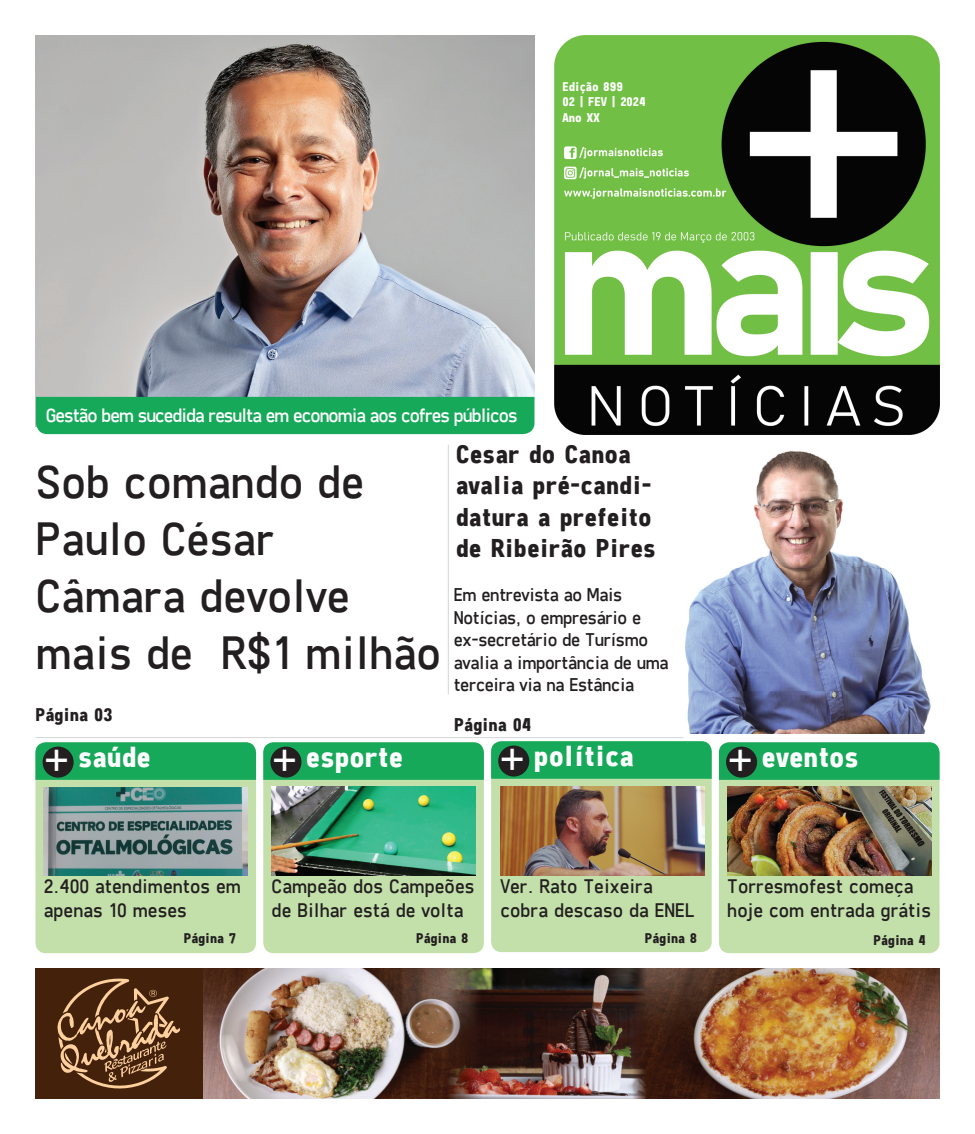
<style>
.page{position:relative;width:975px;height:1134px;background:#fff}
.page>*{position:absolute;margin:0;border:0;box-sizing:border-box;transform-origin:0 0}
.t1{font:47.5px/57px "Freeroad";color:#231f20}
.t2{font:43.75px "N Haas Grotesk TX Pro 55 Rg";color:#fff}
.t3{font:700 29.5px "Freeroad";color:#fff}
.t4{font:700 26.25px/31.5px "Freeroad";color:#231f20}
.t5{font:20px/24px "Freeroad";color:#231f20}
.t6{font:19.75px "Freeroad";letter-spacing:-.05em;color:#fff}
.t7{font:18.75px/22.5px "Freeroad";letter-spacing:-.02em;color:#231f20}
.t8{font:700 18.75px "Freeroad";letter-spacing:-.01em;color:#231f20}
.t9{font:700 14.25px "Freeroad";letter-spacing:-.01em;color:#231f20}
.t10{font:700 12.88px/15.4px "Freeroad";color:#fff}
.t11{font:10.38px "N Haas Grotesk TX Pro 55 Rg";color:#231f20}
</style>
<div class="page">
<img style="left:35px;top:35px;width:499px;height:392px">
<img style="left:685px;top:451px;width:246px;height:282px">
<img style="left:202px;top:968px;width:737px;height:130px">
<div style="left:35px;top:968px;width:167px;height:131px;background:#43210b"></div>
<svg style="left:57px;top:978px;width:123px;height:111px"></svg>
<hr style="left:35px;top:737px;width:648px;height:1px;background:#d4d5d7">
<hr style="left:448px;top:445px;width:1px;height:249px;background:#d4d5d7">
<div style="left:35px;top:742px;width:221px;height:211px;background:#c3e0aa;border-radius:10px"></div>
<svg style="left:35px;top:742px;width:221px;height:38px"></svg>
<div style="left:43px;top:746px;width:31px;height:32px;background:#231f20;border-radius:50%"></div>
<div style="left:263px;top:742px;width:221px;height:211px;background:#c3e0aa;border-radius:10px"></div>
<svg style="left:263px;top:742px;width:221px;height:38px"></svg>
<div style="left:270px;top:746px;width:31px;height:32px;background:#231f20;border-radius:50%"></div>
<div style="left:491px;top:741px;width:220px;height:211px;background:#c3e0aa;border-radius:10px"></div>
<svg style="left:491px;top:741px;width:220px;height:38px"></svg>
<div style="left:498px;top:745px;width:31px;height:31px;background:#231f20;border-radius:50%"></div>
<div style="left:719px;top:742px;width:220px;height:211px;background:#c3e0aa;border-radius:10px"></div>
<div style="left:719px;top:742px;width:220px;height:38px;background:#16a959"></div>
<div style="left:726px;top:746px;width:31px;height:32px;background:#231f20;border-radius:50%"></div>
<img style="left:271px;top:787px;width:204px;height:89px">
<img style="left:44px;top:787px;width:204px;height:89px">
<img style="left:727px;top:787px;width:204px;height:88px">
<img style="left:500px;top:787px;width:204px;height:88px">
<img style="left:554px;top:35px;width:385px;height:399px">
<div style="left:36px;top:397px;width:498px;height:37px;background:#16a959"></div>
<p class="t10" style="left:562px;top:78px;width:85px">Edição 899<br>02 | FEV | 2024<br>Ano XX</p>
<p class="t6" style="left:46px;top:404px;width:473px">Gestão bem sucedida resulta em economia aos cofres públicos</p>
<p class="t1" style="left:36px;top:453px;width:406px">Sob comando de<br>Paulo César<br>Câmara devolve mais de R$1 milhão</p>
<p class="t8" style="left:35px;top:704px;width:79px">Página 03</p>
<p class="t4" style="left:455px;top:437px;width:202px">Cesar do Canoa avalia pré-candi&shy;datura a prefeito de Ribeirão Pires</p>
<p class="t7" style="left:454px;top:583px;width:216px">Em entrevista ao Mais<br>Notícias, o empresário e ex-secretário de Turísmo avalia a importância de uma terceira via na Estância</p>
<p class="t8" style="left:454px;top:714px;width:79px">Página 04</p>
<p class="t2" style="left:271px;top:732px;width:28px">+</p>
<p class="t3" style="left:533px;top:739px;width:102px">política</p>
<p class="t3" style="left:78px;top:740px;width:74px">saúde</p>
<p class="t2" style="left:499px;top:731px;width:28px">+</p>
<p class="t3" style="left:761px;top:740px;width:99px">eventos</p>
<p class="t2" style="left:44px;top:732px;width:28px">+</p>
<p class="t3" style="left:306px;top:740px;width:99px">esporte</p>
<p class="t11" style="left:507px;top:745px;width:8px">+</p>
<p class="t2" style="left:727px;top:732px;width:28px">+</p>
<p class="t11" style="left:51px;top:746px;width:8px">+</p>
<p class="t11" style="left:279px;top:746px;width:8px">+</p>
<p class="t11" style="left:734px;top:746px;width:8px">+</p>
<p class="t5" style="left:44px;top:874px;width:199px">2.400 atendimentos em apenas 10 meses</p>
<p class="t5" style="left:727px;top:873px;width:205px">Torresmofest começa hoje com entrada grátis</p>
<p class="t5" style="left:500px;top:873px;width:196px">Ver. Rato Teixeira cobra descaso da ENEL</p>
<p class="t5" style="left:271px;top:874px;width:204px">Campeão dos Campeões de Bilhar está de volta</p>
<p class="t9" style="left:184px;top:930px;width:54px">Página 7</p>
<p class="t9" style="left:416px;top:929px;width:54px">Página 8</p>
<p class="t9" style="left:645px;top:929px;width:54px">Página 8</p>
<p class="t9" style="left:873px;top:932px;width:54px">Página 4</p>
</div>
